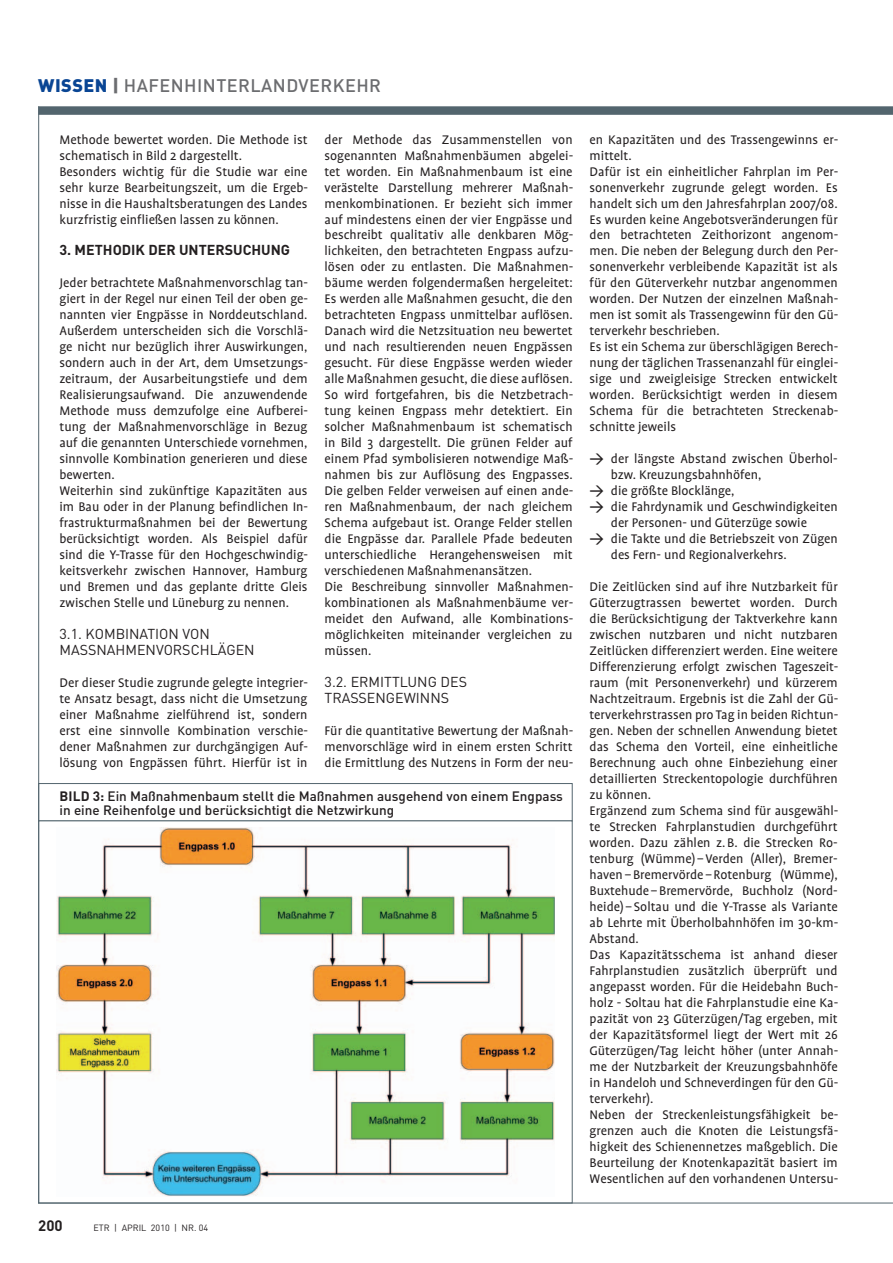
<style>
.page{position:relative;width:893px;height:1263px;background:#fff}
.page>*{position:absolute;margin:0;border:0;box-sizing:border-box;transform-origin:0 0}
.t1{font:500 18px "DIN";letter-spacing:.025em;color:#6c6d70}
.t2{font:700 15px "DIN";color:#231f20}
.t3{font:14.25px/16px "Profile";color:#231f20}
.t4{font:14.25px/16px "DIN";color:#231f20}
.t5{font:700 14.25px "DIN";color:#231f20}
.t6{font:500 13.5px/13.5px "DIN";color:#231f20}
.t7{font:9px "DIN";color:#231f20}
.s1{font-weight:900;color:#094594}
.s2{font-weight:900}
.s3{font-weight:700}
.s4{font-family:"DIN";font-weight:500}
</style>
<div class="page">
<div style="left:38px;top:783px;width:535px;height:38px;border:1px solid #53656e"></div>
<img style="left:56px;top:827px;width:498px;height:369px">
<hr style="left:38px;top:1202px;width:855px;height:1px;background:#53656e">
<hr style="left:38px;top:106px;width:1px;height:1097px;background:#53656e">
<div style="left:38px;top:106px;width:855px;height:9px;background:#53656e"></div>
<p class="t1" style="left:38px;top:79px;width:344px"><span class="s1">WISSEN</span> <span class="s2">|</span> HAFENHINTERLANDVERKEHR</p>
<p class="t3" style="left:60px;top:132px;width:250px">Methode bewertet worden. Die Methode ist schematisch in Bild 2 dargestellt.<br>Besonders wichtig für die Studie war eine sehr kurze Bearbeitungszeit, um die Ergeb&shy;nisse in die Haushaltsberatungen des Landes kurzfristig einfließen lassen zu können.</p>
<p class="t5" style="left:60px;top:245px;width:232px">3. METHODIK DER UNTERSUCHUNG</p>
<p class="t3" style="left:60px;top:276px;width:250px">Jeder betrachtete Maßnahmenvorschlag tan&shy;giert in der Regel nur einen Teil der oben ge&shy;nannten vier Engpässe in Norddeutschland.<br>Außerdem unterscheiden sich die Vorschlä&shy;ge nicht nur bezüglich ihrer Auswirkungen, sondern auch in der Art, dem Umsetzungs&shy;zeitraum, der Ausarbeitungstiefe und dem Realisierungsaufwand. Die anzuwendende Methode muss demzufolge eine Aufberei&shy;tung der Maßnahmenvorschläge in Bezug auf die genannten Unterschiede vornehmen, sinnvolle Kombination generieren und diese bewerten.<br>Weiterhin sind zukünftige Kapazitäten aus im Bau oder in der Planung befindlichen In&shy;frastrukturmaßnahmen bei der Bewertung berücksichtigt worden. Als Beispiel dafür sind die Y-Trasse für den Hochgeschwindig&shy;keitsverkehr zwischen Hannover, Hamburg und Bremen und das geplante dritte Gleis zwischen Stelle und Lüneburg zu nennen.</p>
<p class="t4" style="left:60px;top:628px;width:197px">3.1. KOMBINATION VON<br>MASSNAHMENVORSCHLÄGEN</p>
<p class="t3" style="left:60px;top:676px;width:250px;text-align:justify">Der dieser Studie zugrunde gelegte integrier&shy;te Ansatz besagt, dass nicht die Umsetzung einer Maßnahme zielführend ist, sondern erst eine sinnvolle Kombination verschie&shy;dener Maßnahmen zur durchgängigen Auf&shy;lösung von Engpässen führt. Hierfür ist in</p>
<p class="t3" style="left:325px;top:132px;width:250px">der Methode das Zusammenstellen von sogenannten Maßnahmenbäumen abgelei&shy;tet worden. Ein Maßnahmenbaum ist eine verästelte Darstellung mehrerer Maßnah&shy;menkombinationen. Er bezieht sich immer auf mindestens einen der vier Engpässe und beschreibt qualitativ alle denkbaren Mög&shy;lichkeiten, den betrachteten Engpass aufzu&shy;lösen oder zu entlasten. Die Maßnahmen&shy;bäume werden folgendermaßen hergeleitet:<br>Es werden alle Maßnahmen gesucht, die den betrachteten Engpass unmittelbar auflösen.<br>Danach wird die Netzsituation neu bewertet und nach resultierenden neuen Engpässen gesucht. Für diese Engpässe werden wieder alle Maßnahmen gesucht, die diese auflösen.<br>So wird fortgefahren, bis die Netzbetrach&shy;tung keinen Engpass mehr detektiert. Ein solcher Maßnahmenbaum ist schematisch in Bild 3 dargestellt. Die grünen Felder auf einem Pfad symbolisieren notwendige Maß&shy;nahmen bis zur Auflösung des Engpasses.<br>Die gelben Felder verweisen auf einen ande&shy;ren Maßnahmenbaum, der nach gleichem Schema aufgebaut ist. Orange Felder stellen die Engpässe dar. Parallele Pfade bedeuten unterschiedliche Herangehensweisen mit verschiedenen Maßnahmenansätzen.<br>Die Beschreibung sinnvoller Maßnahmen&shy;kombinationen als Maßnahmenbäume ver&shy;meidet den Aufwand, alle Kombinations&shy;möglichkeiten miteinander vergleichen zu müssen.</p>
<p class="t4" style="left:325px;top:676px;width:144px">3.2. ERMITTLUNG DES<br>TRASSENGEWINNS</p>
<p class="t3" style="left:325px;top:724px;width:250px;text-align:justify">Für die quantitative Bewertung der Maßnah&shy;menvorschläge wird in einem ersten Schritt die Ermittlung des Nutzens in Form der neu-</p>
<p class="t6" style="left:60px;top:791px;width:505px"><span class="s3">BILD 3:</span> Ein Maßnahmenbaum stellt die Maßnahmen ausgehend von einem Engpass in eine Reihenfolge und berücksichtigt die Netzwirkung</p>
<p class="t2" style="left:38px;top:1220px;width:26px">200</p>
<p class="t7" style="left:94px;top:1224px;width:116px">ETR | APRIL 2010 | NR. 04</p>
<p class="t3" style="left:590px;top:132px;width:250px">en Kapazitäten und des Trassengewinns er&shy;mittelt.<br>Dafür ist ein einheitlicher Fahrplan im Per&shy;sonenverkehr zugrunde gelegt worden. Es handelt sich um den Jahresfahrplan 2007/08.<br>Es wurden keine Angebotsveränderungen für den betrachteten Zeithorizont angenom&shy;men. Die neben der Belegung durch den Per&shy;sonenverkehr verbleibende Kapazität ist als für den Güterverkehr nutzbar angenommen worden. Der Nutzen der einzelnen Maßnah&shy;men ist somit als Trassengewinn für den Gü&shy;terverkehr beschrieben.<br>Es ist ein Schema zur überschlägigen Berech&shy;nung der täglichen Trassenanzahl für einglei&shy;sige und zweigleisige Strecken entwickelt worden. Berücksichtigt werden in diesem Schema für die betrachteten Streckenab&shy;schnitte jeweils</p>
<p class="t3" style="left:590px;top:452px;width:250px"><span class="s4">&gt;</span> der längste Abstand zwischen Überhol-</p>
<p class="t3" style="left:611px;top:468px;width:152px">bzw. Kreuzungsbahnhöfen,</p>
<p class="t3" style="left:590px;top:484px;width:146px"><span class="s4">&gt;</span> die größte Blocklänge,</p>
<p class="t3" style="left:590px;top:500px;width:250px"><span class="s4">&gt;</span> die Fahrdynamik und Geschwindigkeiten</p>
<p class="t3" style="left:611px;top:516px;width:198px">der Personen- und Güterzüge sowie</p>
<p class="t3" style="left:590px;top:532px;width:250px"><span class="s4">&gt;</span> die Takte und die Betriebszeit von Zügen</p>
<p class="t3" style="left:611px;top:548px;width:177px">des Fern- und Regionalverkehrs.</p>
<p class="t3" style="left:590px;top:580px;width:250px">Die Zeitlücken sind auf ihre Nutzbarkeit für Güterzugtrassen bewertet worden. Durch die Berücksichtigung der Taktverkehre kann zwischen nutzbaren und nicht nutzbaren Zeitlücken differenziert werden. Eine weitere Differenzierung erfolgt zwischen Tageszeit&shy;raum (mit Personenverkehr) und kürzerem Nachtzeitraum. Ergebnis ist die Zahl der Gü&shy;terverkehrstrassen pro Tag in beiden Richtun&shy;gen. Neben der schnellen Anwendung bietet das Schema den Vorteil, eine einheitliche Berechnung auch ohne Einbeziehung einer detaillierten Streckentopologie durchführen zu können.<br>Ergänzend zum Schema sind für ausgewähl&shy;te Strecken Fahrplanstudien durchgeführt worden. Dazu zählen z. B. die Strecken Ro&shy;tenburg (Wümme) – Verden (Aller), Bremer&shy;haven – Bremervörde – Rotenburg (Wümme), Buxtehude – Bremervörde, Buchholz (Nord&shy;heide) – Soltau und die Y-Trasse als Variante ab Lehrte mit Überholbahnhöfen im 30-km-Abstand.<br>Das Kapazitätsschema ist anhand dieser Fahrplanstudien zusätzlich überprüft und angepasst worden. Für die Heidebahn Buch&shy;holz - Soltau hat die Fahrplanstudie eine Ka&shy;pazität von 23 Güterzügen/Tag ergeben, mit der Kapazitätsformel liegt der Wert mit 26<br>Güterzügen/Tag leicht höher (unter Annah&shy;me der Nutzbarkeit der Kreuzungsbahnhöfe in Handeloh und Schneverdingen für den Gü&shy;terverkehr).<br>Neben der Streckenleistungsfähigkeit be&shy;grenzen auch die Knoten die Leistungsfä&shy;higkeit des Schienennetzes maßgeblich. Die Beurteilung der Knotenkapazität basiert im Wesentlichen auf den vorhandenen Untersu-</p>
</div>
